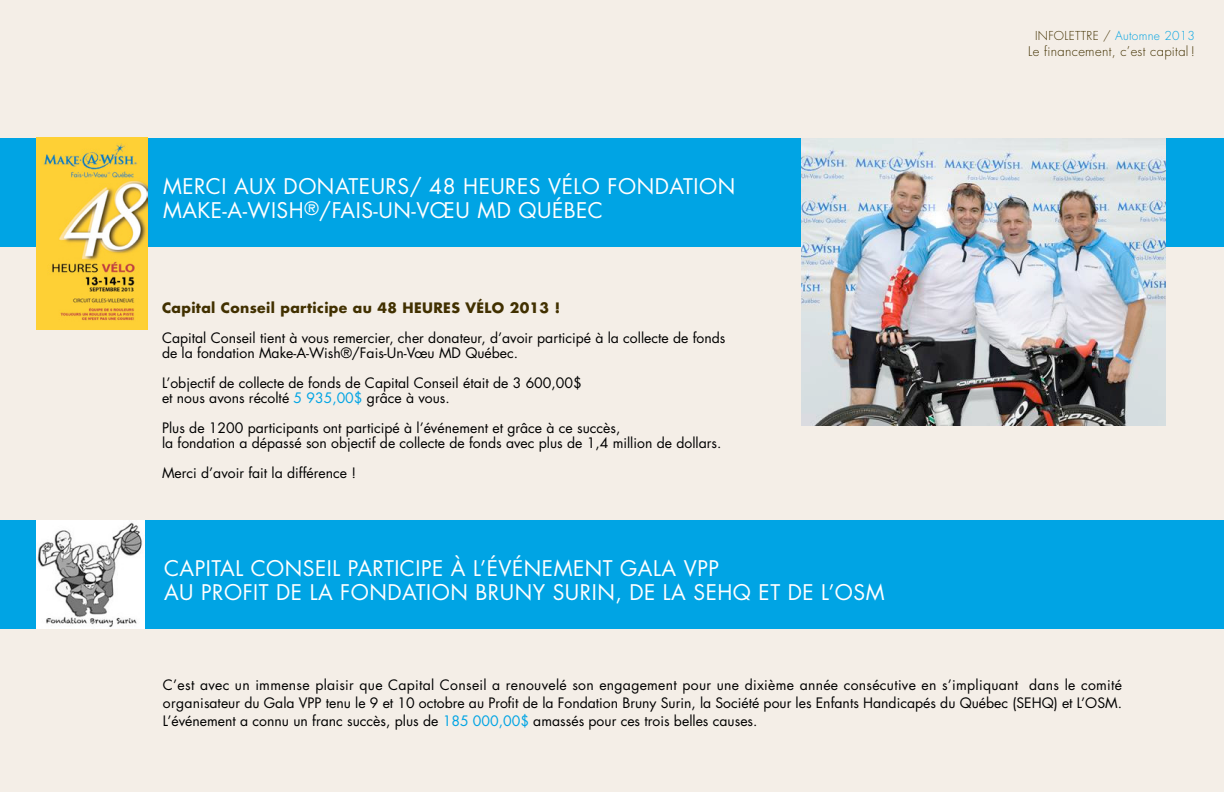
<style>
.page{position:relative;width:1224px;height:792px;background:#f4eee7}
.page>*{position:absolute;margin:0;border:0;box-sizing:border-box;transform-origin:0 0}
.t1{font:21px/24px "Futura Std";letter-spacing:.025em;color:#fff}
.t2{font:14px/15px "Futura Std";color:#000}
.t3{font:700 14px "Futura Std";letter-spacing:.025em;color:#413000}
.t4{font:300 13px "Futura Std";letter-spacing:.025em;color:#413000}
.t5{font:300 12px "Futura Std";letter-spacing:.025em;color:#413000}
.s1{font-size:18px}
.s2{color:#00a4e4}
</style>
<div class="page">
<div style="left:0;top:138px;width:1224px;height:109px;background:#00a4e4"></div>
<div style="left:0;top:520px;width:1224px;height:109px;background:#00a4e4"></div>
<img style="left:36px;top:137px;width:112px;height:193px">
<img style="left:801px;top:138px;width:365px;height:288px">
<img style="left:36px;top:520px;width:109px;height:109px">
<h1 class="t1" style="left:163px;top:174px;width:574px">MERCI AUX DONATEURS/ 48 HEURES VÉLO FONDATION<br>MAKE-A-WISH<span class="s1">®</span>/FAIS-UN-VŒU MD QUÉBEC</h1>
<p class="t3" style="left:162px;top:298px;width:400px">Capital Conseil participe au 48 HEURES VÉLO 2013 !</p>
<p class="t2" style="left:162px;top:330px;width:565px">Capital Conseil tient à vous remercier, cher donateur, d’avoir participé à la collecte de fonds de la fondation Make-A-Wish®/Fais-Un-Vœu MD Québec.</p>
<p class="t2" style="left:162px;top:375px;width:421px">L’objectif de collecte de fonds de Capital Conseil était de 3 600,00$ et nous avons récolté <span class="s2">5 935,00$</span> grâce à vous.</p>
<p class="t2" style="left:162px;top:420px;width:561px">Plus de 1200 participants ont participé à l’événement et grâce à ce succès,<br>la fondation a dépassé son objectif de collecte de fonds avec plus de 1,4 million de dollars.</p>
<p class="t2" style="left:162px;top:465px;width:196px">Merci d’avoir fait la différence !</p>
<h1 class="t1" style="left:164px;top:556px;width:722px">CAPITAL CONSEIL PARTICIPE À L’ÉVÉNEMENT GALA VPP<br>AU PROFIT DE LA FONDATION BRUNY SURIN, DE LA SEHQ ET DE L’OSM</h1>
<p class="t5" style="left:1035px;top:28px;width:161px">INFOLETTRE / <span class="s2">Automne 2013</span></p>
<p class="t4" style="left:1028px;top:43px;width:168px">Le financement, c’est capital !</p>
<p class="t2" style="left:163px;top:676px;width:961px;line-height:18px;text-align:justify">C’est avec un immense plaisir que Capital Conseil a renouvelé son engagement pour une dixième année consécutive en s’impliquant dans le comité organisateur du Gala VPP tenu le 9 et 10 octobre au Profit de la Fondation Bruny Surin, la Société pour les Enfants Handicapés du Québec (SEHQ) et L’OSM.<br>L’événement a connu un franc succès, plus de <span class="s2">185 000,00$</span> amassés pour ces trois belles causes.</p>
</div>
